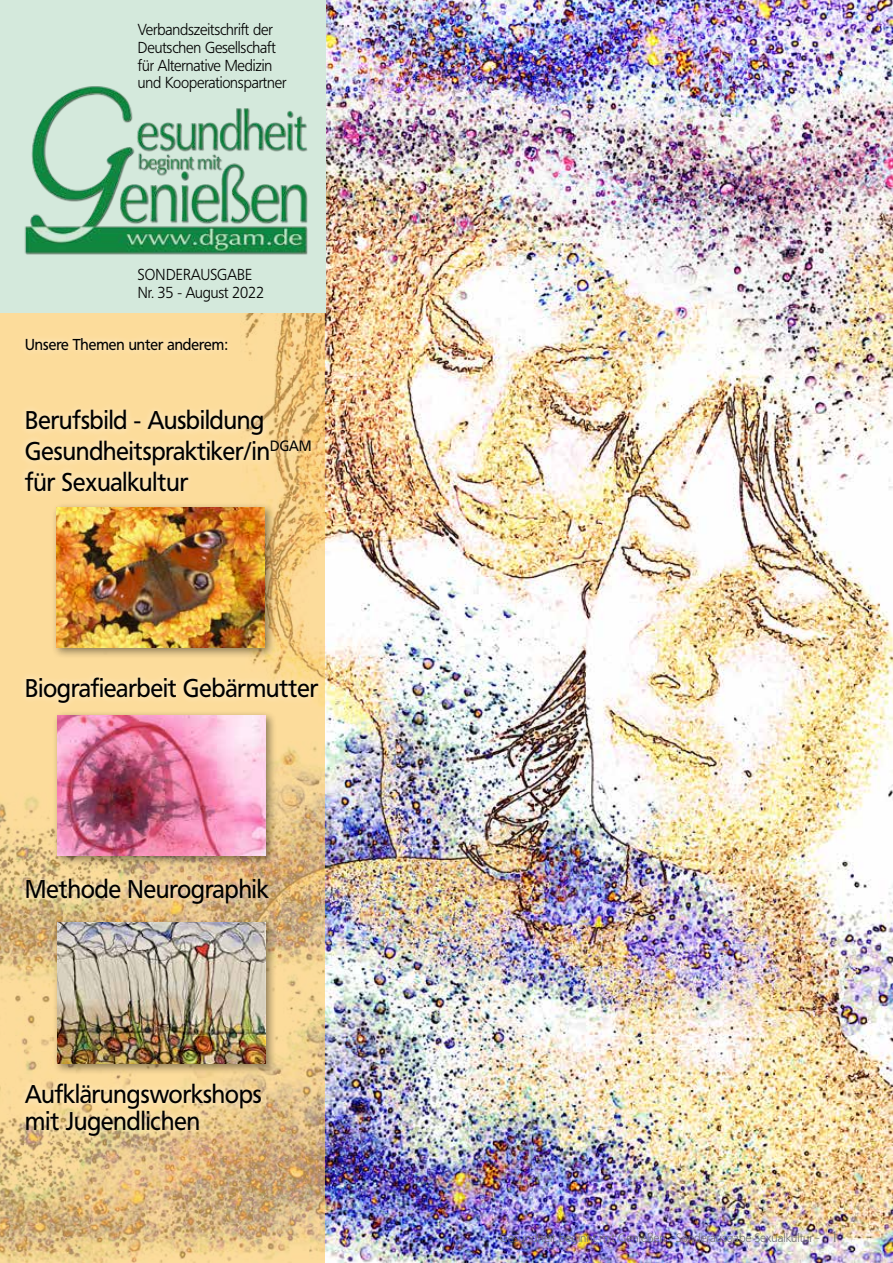
<style>
.page{position:relative;width:893px;height:1263px;background:#fff}
.page>*{position:absolute;margin:0;border:0;box-sizing:border-box;transform-origin:0 0}
.t1{font:25.5px/30.6px "Frutiger BQ";color:#000;scale:.93 1}
.t2{font:300 15.75px/17.7px "Frutiger BQ";letter-spacing:-.01em;color:#000;scale:.95 1}
.t3{font:15.75px "Frutiger BQ";color:#000;scale:.93 1}
.t4{font:300 12px "Frutiger BQ";color:#707172}
.s1{font-size:15px}
</style>
<div class="page">
<img style="left:325px;top:0;width:568px;height:1263px">
<div style="left:0;top:0;width:325px;height:313px;background:#d4e9dc"></div>
<svg style="left:0;top:313px;width:325px;height:950px;background:#e4c388"></svg>
<div style="left:18px;top:331px;width:308px;height:812px;background:#fff;opacity:.66"></div>
<div style="left:51px;top:502px;width:225px;height:157px;background:#000;opacity:.44"></div>
<img style="left:56px;top:507px;width:209px;height:141px">
<div style="left:52px;top:710px;width:225px;height:157px;background:#000;opacity:.44"></div>
<img style="left:57px;top:715px;width:209px;height:140px">
<img style="left:24px;top:86px;width:284px;height:169px">
<div style="left:52px;top:918px;width:225px;height:157px;background:#000;opacity:.44"></div>
<img style="left:57px;top:923px;width:209px;height:140px">
<p class="t2" style="left:138px;top:21px;width:158px">Verbandszeitschrift der<br>Deutschen Gesellschaft für Alternative Medizin und Kooperationspartner</p>
<p class="t2" style="left:138px;top:266px;width:134px">SONDERAUSGABE<br>Nr. 35 - August 2022</p>
<p class="t3" style="left:25px;top:335px;width:219px">Unsere Themen unter anderem:</p>
<p class="t1" style="left:25px;top:405px;width:309px">Berufsbild - Ausbildung<br>Gesundheitspraktiker/in<sup>DGAM </sup>für Sexualkultur</p>
<p class="t1" style="left:25px;top:673px;width:316px">Biografiearbeit Gebärmutter</p>
<p class="t1" style="left:25px;top:874px;width:263px">Methode Neurographik</p>
<p class="t1" style="left:25px;top:1080px;width:256px;line-height:27px">Aufklärungsworkshops mit Jugendlichen</p>
<p class="t4" style="left:500px;top:1231px;width:340px">Gesundheit beginnt mit Genießen - Sonderausgabe Sexualkultur - <span class="s1">1</span></p>
</div>
